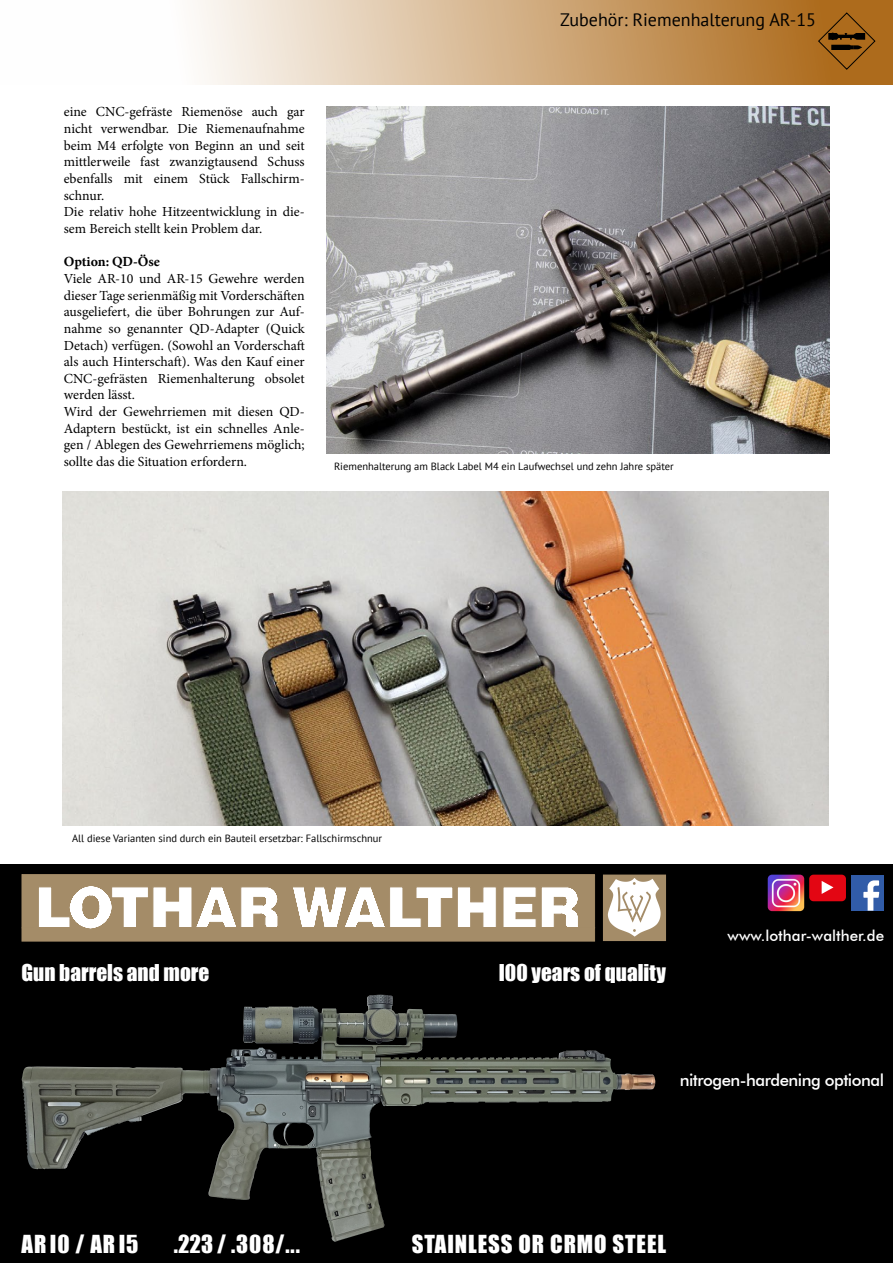
<style>
.page{position:relative;width:893px;height:1263px;background:#fff}
.page>*{position:absolute;margin:0;border:0;box-sizing:border-box;transform-origin:0 0}
.t1{font:22.8px "Impact";letter-spacing:.04em;color:#fff}
.t2{font:21.3px "Impact";color:#fff}
.t3{font:18px "PT Sans";color:#000}
.t4{font:500 16.8px "Futura BT";letter-spacing:-.03em;color:#fff}
.t5{font:500 15.15px "Futura BT";color:#fff}
.t6{font:13.8px/16.6px "Minion Pro";color:#000}
.t7{font:700 13.8px "Minion Pro";letter-spacing:-.005em;color:#000}
.t8{font:10.5px "PT Sans";color:#000}
</style>
<div class="page">
<svg style="left:195px;top:0;width:698px;height:85px;background:#d2af84"></svg>
<svg style="left:818px;top:12px;width:58px;height:58px;background:#935b18"></svg>
<img style="left:326px;top:106px;width:504px;height:347px">
<img style="left:63px;top:491px;width:766px;height:335px">
<svg style="left:0;top:865px;width:893px;height:398px;background:#121311"></svg>
<svg style="left:22px;top:874px;width:573px;height:67px"></svg>
<svg style="left:603px;top:874px;width:63px;height:67px"></svg>
<img style="left:768px;top:875px;width:36px;height:36px">
<div style="left:809px;top:875px;width:37px;height:26px;background:#e30613;border-radius:4px"></div>
<svg style="left:822px;top:881px;width:11px;height:13px"></svg>
<div style="left:851px;top:875px;width:33px;height:35px;background:#315ca8"></div>
<svg style="left:863px;top:880px;width:17px;height:31px"></svg>
<img style="left:319px;top:995px;width:60px;height:19px">
<h3 class="t3" style="left:560px;top:8px;width:257px">Zubehör: Riemenhalterung AR-15</h3>
<p class="t6" style="left:64px;top:104px;width:242px">eine CNC-gefräste Riemenöse auch gar nicht verwendbar. Die Riemenaufnahme beim M4 erfolgte von Beginn an und seit mittlerweile fast zwanzigtausend Schuss ebenfalls mit einem Stück Fallschirm&shy;schnur.<br>Die relativ hohe Hitzeentwicklung in die&shy;sem Bereich stellt kein Problem dar.</p>
<p class="t7" style="left:64px;top:252px;width:98px">Option: QD-Öse</p>
<p class="t6" style="left:64px;top:270px;width:242px">Viele AR-10 und AR-15 Gewehre werden dieser Tage serienmäßig mit Vorderschäften ausgeliefert, die über Bohrungen zur Auf&shy;nahme so genannter QD-Adapter (Quick Detach) verfügen. (Sowohl an Vorderschaft als auch Hinterschaft). Was den Kauf einer CNC-gefrästen Riemenhalterung obsolet werden lässt.<br>Wird der Gewehrriemen mit diesen QD-Adaptern bestückt, ist ein schnelles Anle&shy;gen / Ablegen des Gewehrriemens möglich; sollte das die Situation erfordern.</p>
<p class="t8" style="left:334px;top:459px;width:341px">Riemenhalterung am Black Label M4 ein Laufwechsel und zehn Jahre später</p>
<p class="t8" style="left:72px;top:832px;width:312px">All diese Varianten sind durch ein Bauteil ersetzbar: Fallschirmschnur</p>
<h2 class="t2" style="left:22px;top:956px;width:189px">Gun barrels and more</h2>
<h2 class="t2" style="left:499px;top:956px;width:169px">I00 years of quality</h2>
<p class="t5" style="left:728px;top:926px;width:158px">www.lothar-walther.de</p>
<p class="t4" style="left:680px;top:1069px;width:206px">nitrogen-hardening optional</p>
<h1 class="t1" style="left:22px;top:1226px;width:118px">AR I0 / AR I5</h1>
<h1 class="t1" style="left:174px;top:1226px;width:128px">.223 / .308/...</h1>
<h1 class="t1" style="left:412px;top:1226px;width:256px">STAINLESS OR CRMO STEEL</h1>
</div>
